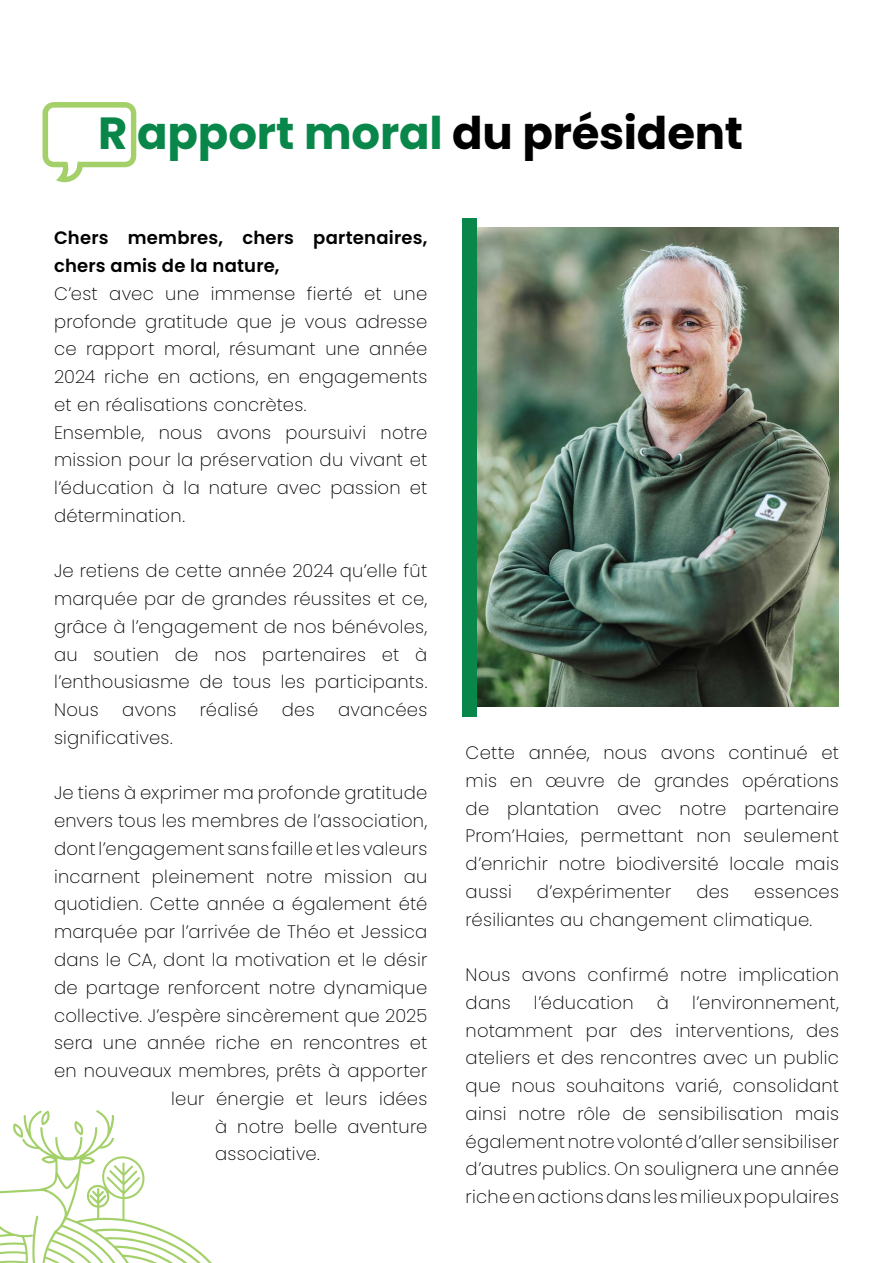
<style>
.page{position:relative;width:893px;height:1263px;background:#fff}
.page>*{position:absolute;margin:0;border:0;box-sizing:border-box;transform-origin:0 0}
.t1{font:700 45px "Poppins";letter-spacing:-.005em;color:#09874a}
.t2{font:200 18px/27.8px "Poppins";letter-spacing:.015em;color:#000}
.t3{font:600 18px/27.8px "Poppins";letter-spacing:.01em;color:#000}
.s1{color:#000}
</style>
<div class="page">
<img style="left:477px;top:227px;width:362px;height:480px">
<svg style="left:0;top:1110px;width:212px;height:153px"></svg>
<div style="left:463px;top:218px;width:14px;height:498px;background:#09874a"></div>
<svg style="left:43px;top:102px;width:93px;height:81px"></svg>
<h1 class="t1" style="left:98px;top:107px;width:646px">R apport moral <span class="s1">du président</span></h1>
<p class="t3" style="left:54px;top:224px;width:375px">Chers membres, chers partenaires, chers amis de la nature,</p>
<p class="t2" style="left:54px;top:280px;width:375px">C’est avec une immense fierté et une profonde gratitude que je vous adresse ce rapport moral, résumant une année 2024 riche en actions, en engagements et en réalisations concrètes.<br>Ensemble, nous avons poursuivi notre mission pour la préservation du vivant et l’éducation à la nature avec passion et détermination.</p>
<p class="t2" style="left:54px;top:557px;width:375px;text-align:justify">Je retiens de cette année 2024 qu’elle fût marquée par de grandes réussites et ce, grâce à l’engagement de nos bénévoles, au soutien de nos partenaires et à l’enthousiasme de tous les participants.<br>Nous</p>
<p class="t2" style="left:122px;top:696px;width:56px">avons</p>
<p class="t2" style="left:200px;top:696px;width:60px">réalisé</p>
<p class="t2" style="left:282px;top:696px;width:34px">des</p>
<p class="t2" style="left:338px;top:696px;width:91px">avancées</p>
<p class="t2" style="left:54px;top:724px;width:120px">significatives.</p>
<p class="t2" style="left:54px;top:779px;width:375px">Je tiens à exprimer ma profonde gratitude</p>
<p class="t2" style="left:54px;top:807px;width:375px">envers tous les membres de l’association,</p>
<p class="t2" style="left:54px;top:835px;width:375px">dont l’engagement sans faille et les valeurs</p>
<p class="t2" style="left:54px;top:863px;width:375px">incarnent pleinement notre mission au</p>
<p class="t2" style="left:54px;top:890px;width:375px">quotidien. Cette année a également été</p>
<p class="t2" style="left:54px;top:918px;width:375px">marquée par l’arrivée de Théo et Jessica</p>
<p class="t2" style="left:54px;top:946px;width:375px">dans le CA, dont la motivation et le désir</p>
<p class="t2" style="left:54px;top:974px;width:375px">de partage renforcent notre dynamique</p>
<p class="t2" style="left:54px;top:1001px;width:375px">collective. J’espère sincèrement que 2025</p>
<p class="t2" style="left:54px;top:1029px;width:375px">sera une année riche en rencontres et</p>
<p class="t2" style="left:54px;top:1057px;width:375px">en nouveaux membres, prêts à apporter</p>
<p class="t2" style="left:171px;top:1085px;width:258px">leur énergie et leurs idées</p>
<p class="t2" style="left:215px;top:1112px;width:214px">à notre belle aventure</p>
<p class="t2" style="left:215px;top:1140px;width:106px">associative.</p>
<p class="t2" style="left:466px;top:739px;width:375px;text-align:justify">Cette année, nous avons continué et mis en œuvre de grandes opérations de plantation avec notre partenaire Prom’Haies, permettant non seulement d’enrichir notre biodiversité locale mais aussi</p>
<p class="t2" style="left:537px;top:878px;width:136px">d’expérimenter</p>
<p class="t2" style="left:696px;top:878px;width:34px">des</p>
<p class="t2" style="left:466px;top:878px;width:375px;text-indent:289px">essences résiliantes au changement climatique.</p>
<p class="t2" style="left:466px;top:961px;width:375px">Nous avons confirmé notre implication dans</p>
<p class="t2" style="left:534px;top:989px;width:101px">l’éducation</p>
<p class="t2" style="left:657px;top:989px;width:14px">à</p>
<p class="t2" style="left:466px;top:989px;width:375px;text-align:justify;text-indent:226px">l’environnement, notamment par des interventions, des ateliers et des rencontres avec un public que nous souhaitons varié, consolidant ainsi notre rôle de sensibilisation mais également notre volonté d’aller sensibiliser d’autres publics. On soulignera une année riche en actions dans les milieux populaires</p>
</div>
